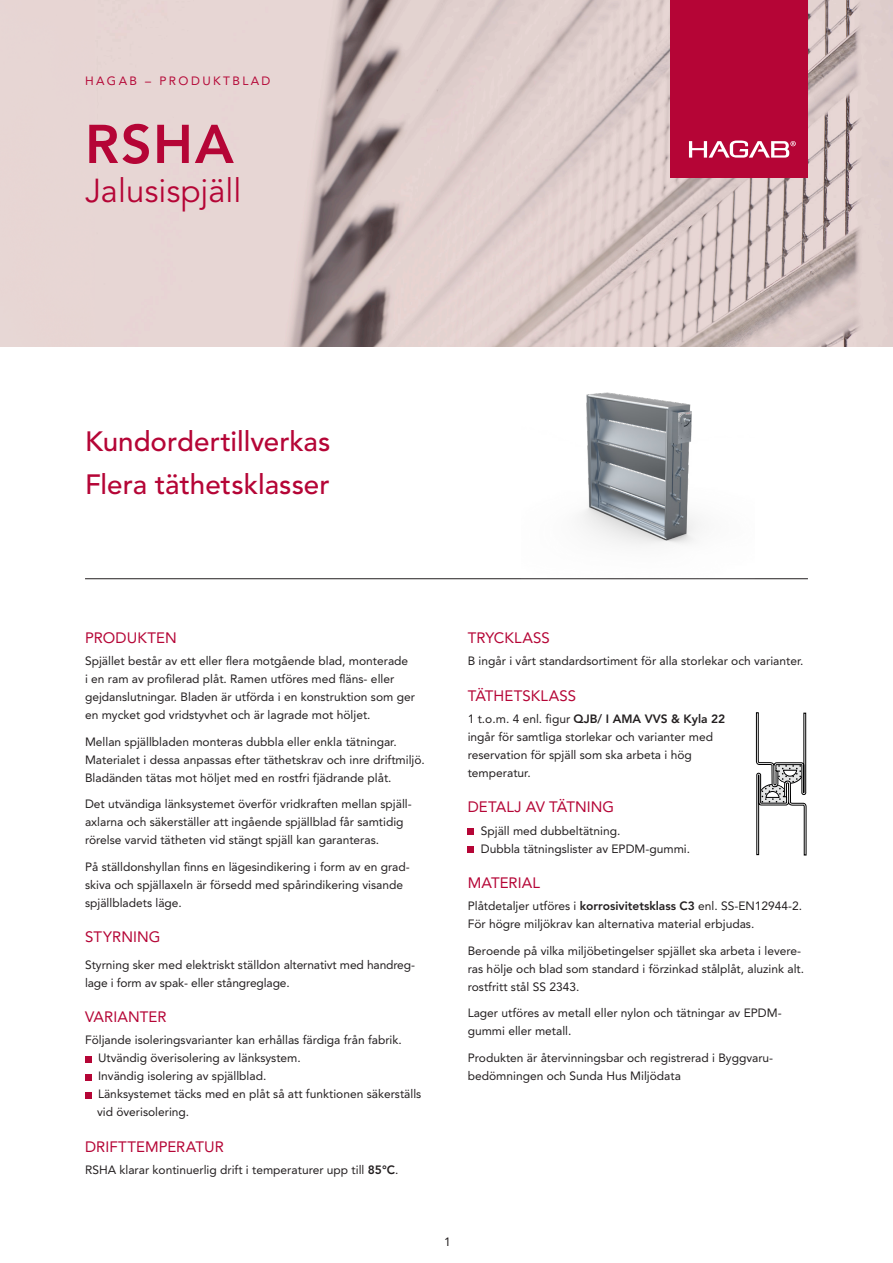
<style>
.page{position:relative;width:893px;height:1263px;background:#fff}
.page>*{position:absolute;margin:0;border:0;box-sizing:border-box;transform-origin:0 0}
.t1{font:800 54px "Avenir LT Std";color:#b50536}
.t2{font:33px "Avenir LT Std";color:#b50536}
.Datablad_-_Rubrik{font:500 27.75px "Avenir LT Std";color:#b50536}
.Datablad_-_mellanrubrik{font:15px "Avenir LT Std";letter-spacing:.005em;color:#b50536}
.Datablad_-_brödtext_avstånd_efter{font:15px "Avenir LT Std";letter-spacing:.005em;color:#b50536}
.Datablad_-_brödtext_avstånd_efter-2{font:12px/18px "Avenir LT Std";color:#231f20}
.Datablad_-_brödtext{font:12px "Avenir LT Std";color:#231f20}
.t3{font:12px "Avenir LT Std";letter-spacing:.2em;color:#b50938}
.s1{font-weight:800}
</style>
<div class="page">
<svg style="left:0;top:0;width:893px;height:347px;background:#d9c8c7"></svg>
<div style="left:670px;top:0;width:138px;height:178px;background:#b50536"></div>
<svg style="left:689px;top:141px;width:107px;height:17px"></svg>
<hr style="left:85px;top:578px;width:723px;height:1px;background:#231f20">
<img style="left:521px;top:346px;width:233px;height:233px">
<svg style="left:85px;top:1056px;width:6px;height:6px"></svg>
<svg style="left:85px;top:1074px;width:6px;height:6px"></svg>
<svg style="left:85px;top:1092px;width:6px;height:6px"></svg>
<div style="left:468px;top:828px;width:6px;height:7px;background:#b50536"></div>
<div style="left:468px;top:846px;width:6px;height:7px;background:#b50536"></div>
<svg style="left:756px;top:712px;width:50px;height:144px"></svg>
<p class="t3" style="left:85px;top:74px;width:187px">HAGAB – PRODUKTBLAD</p>
<h1 class="t1" style="left:85px;top:112px;width:150px">RSHA</h1>
<h2 class="t2" style="left:85px;top:172px;width:158px">Jalusispjäll</h2>
<p class="Datablad_-_Rubrik" style="left:85px;top:426px;width:247px">Kundordertillverkas</p>
<p class="Datablad_-_Rubrik" style="left:85px;top:469px;width:246px">Flera täthetsklasser</p>
<p class="Datablad_-_mellanrubrik" style="left:85px;top:629px;width:93px">PRODUKTEN</p>
<p class="Datablad_-_brödtext_avstånd_efter-2" style="left:85px;top:652px;width:331px">Spjället består av ett eller flera motgående blad, monterade<br>i en ram av profilerad plåt. Ramen utföres med fläns- eller gejdanslutningar. Bladen är utförda i en konstruktion som ger en mycket god vridstyvhet och är lagrade mot höljet.</p>
<p class="Datablad_-_brödtext_avstånd_efter-2" style="left:85px;top:732px;width:341px">Mellan spjällbladen monteras dubbla eller enkla tätningar.<br>Materialet i dessa anpassas efter täthetskrav och inre driftmiljö.<br>Bladänden tätas mot höljet med en rostfri fjädrande plåt.</p>
<p class="Datablad_-_brödtext_avstånd_efter-2" style="left:85px;top:795px;width:327px">Det utvändiga länksystemet överför vridkraften mellan spjäll&shy;axlarna och säkerställer att ingående spjällblad får samtidig rörelse varvid tätheten vid stängt spjäll kan garanteras.</p>
<p class="Datablad_-_brödtext_avstånd_efter-2" style="left:85px;top:857px;width:326px">På ställdonshyllan finns en lägesindikering i form av en grad&shy;skiva och spjällaxeln är försedd med spårindikering visande spjällbladets läge.</p>
<p class="Datablad_-_brödtext_avstånd_efter" style="left:85px;top:928px;width:77px">STYRNING</p>
<p class="Datablad_-_brödtext_avstånd_efter-2" style="left:85px;top:955px;width:332px">Styrning sker med elektriskt ställdon alternativt med handreg&shy;lage i form av spak- eller stångreglage.</p>
<p class="Datablad_-_mellanrubrik" style="left:85px;top:1008px;width:83px">VARIANTER</p>
<p class="Datablad_-_brödtext" style="left:85px;top:1033px;width:318px">Följande isoleringsvarianter kan erhållas färdiga från fabrik.</p>
<p class="Datablad_-_brödtext" style="left:98px;top:1051px;width:204px">Utvändig överisolering av länksystem.</p>
<p class="Datablad_-_brödtext" style="left:98px;top:1069px;width:170px">Invändig isolering av spjällblad.</p>
<p class="Datablad_-_brödtext_avstånd_efter-2" style="left:97px;top:1085px;width:326px">Länksystemet täcks med en plåt så att funktionen säkerställs vid överisolering.</p>
<p class="Datablad_-_mellanrubrik" style="left:85px;top:1138px;width:140px">DRIFTTEMPERATUR</p>
<p class="Datablad_-_brödtext_avstånd_efter-2" style="left:85px;top:1161px;width:315px">RSHA klarar kontinuerlig drift i temperaturer upp till <span class="s1">85°C</span>.</p>
<p class="Datablad_-_mellanrubrik" style="left:468px;top:629px;width:84px">TRYCKLASS</p>
<p class="Datablad_-_brödtext_avstånd_efter-2" style="left:468px;top:652px;width:337px">B ingår i vårt standardsortiment för alla storlekar och varianter.</p>
<p class="Datablad_-_mellanrubrik" style="left:468px;top:687px;width:110px">TÄTHETSKLASS</p>
<p class="Datablad_-_brödtext_avstånd_efter-2" style="left:468px;top:710px;width:259px">1 t.o.m. 4 enl. figur <span class="s1">QJB/ I AMA VVS &amp; Kyla 22 </span>ingår för samtliga storlekar och varianter med reservation för spjäll som ska arbeta i hög temperatur.</p>
<p class="Datablad_-_mellanrubrik" style="left:468px;top:798px;width:148px">DETALJ AV TÄTNING</p>
<p class="Datablad_-_brödtext_avstånd_efter-2" style="left:481px;top:821px;width:211px">Spjäll med dubbeltätning.<br>Dubbla tätningslister av EPDM-gummi.</p>
<p class="Datablad_-_mellanrubrik" style="left:468px;top:874px;width:74px">MATERIAL</p>
<p class="Datablad_-_brödtext_avstånd_efter-2" style="left:468px;top:897px;width:336px">Plåtdetaljer utföres i <span class="s1">korrosivitetsklass C3</span> enl. SS-EN12944-2.<br>För högre miljökrav kan alternativa material erbjudas.</p>
<p class="Datablad_-_brödtext_avstånd_efter-2" style="left:468px;top:942px;width:338px">Beroende på vilka miljöbetingelser spjället ska arbeta i levere&shy;ras hölje och blad som standard i förzinkad stålplåt, aluzink alt. rostfritt stål SS 2343.</p>
<p class="Datablad_-_brödtext_avstånd_efter-2" style="left:468px;top:1004px;width:315px">Lager utföres av metall eller nylon och tätningar av EPDM&shy;gummi eller metall.</p>
<p class="Datablad_-_brödtext_avstånd_efter-2" style="left:468px;top:1049px;width:306px">Produkten är återvinningsbar och registrerad i Byggvaru&shy;bedömningen och Sunda Hus Miljödata</p>
<p class="Datablad_-_brödtext_avstånd_efter-2" style="left:444px;top:1233px;width:8px">1</p>
</div>
